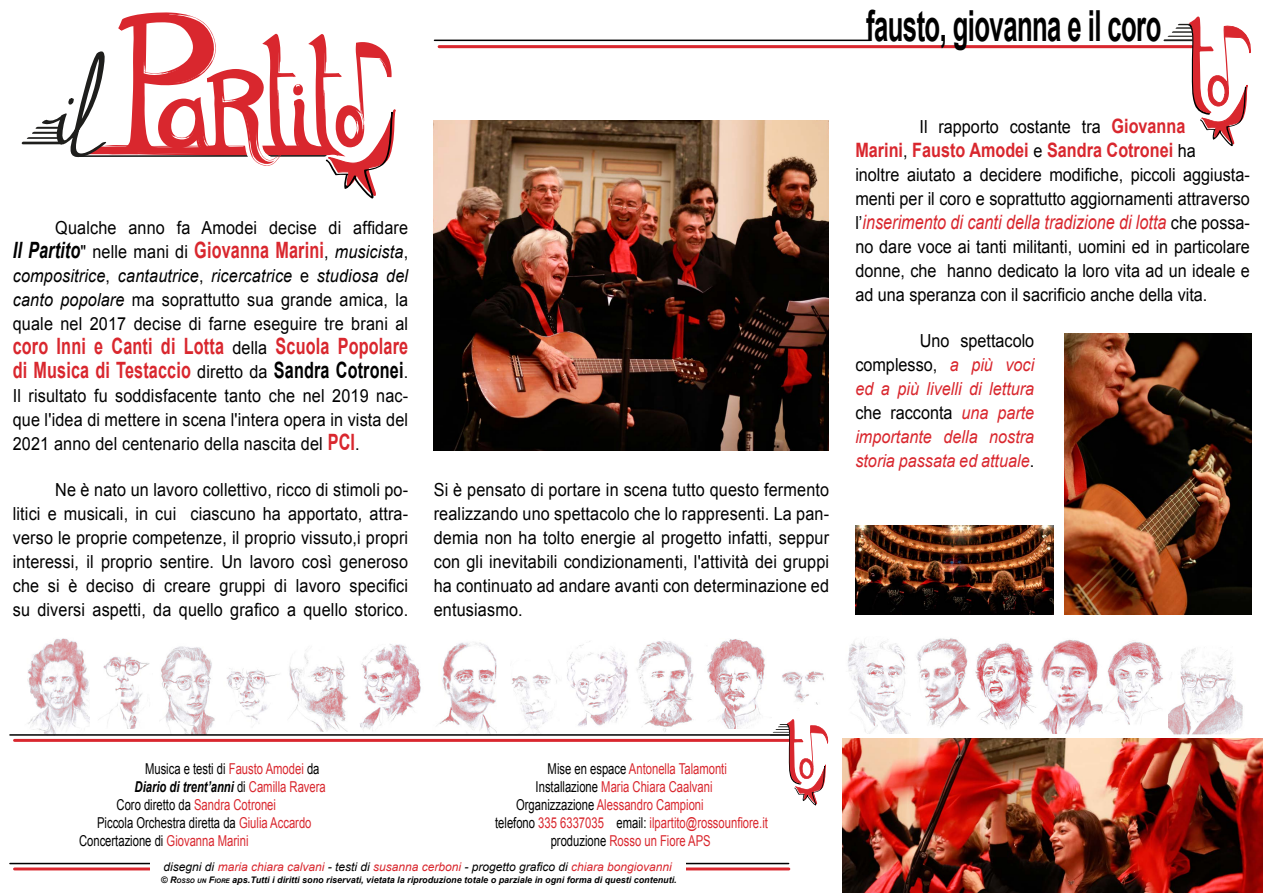
<style>
.page{position:relative;width:1263px;height:893px;background:#fff}
.page>*{position:absolute;margin:0;border:0;box-sizing:border-box;transform-origin:0 0}
.t1{font:700 42.9px "Arial";letter-spacing:-.025em;color:#000;scale:.6 1}
.t2{font:700 22.5px/24px "Arial";letter-spacing:.01em;color:#d9272e;scale:.72 1}
.t3{font:italic 19.8px "Arial";color:#d9272e;scale:.82 1}
.t4{font:700 19.8px "Arial";color:#d9272e;scale:.82 1}
.t5{font:18px/24px "Arial";letter-spacing:.01em;color:#000;text-align:justify;scale:.9 1}
.t6{font:italic 18px/24px "Arial";color:#d9272e;text-align:justify;scale:.9 1}
.t7{font:15px "Arial";color:#d9272e;scale:.75 1}
.t8{font:15px "Arial";color:#000;scale:.75 1}
.t9{font:italic 700 15px "Arial";color:#000;scale:.75 1}
.t10{font:italic 12px "Arial";color:#d9272e}
.t11{font:italic 700 9px "Arial";color:#000}
.s1{font-weight:700;font-style:italic;font-size:22.5px}
.s2{font-weight:700;font-size:22.5px;color:#d9272e}
.s3{font-style:italic}
.s4{font-weight:400;font-size:18px;color:#000}
.s5{color:#000}
.s6{font-weight:700;font-size:19.8px;color:#d9272e}
.s7{font-style:normal;font-size:18px;color:#000}
.s8{font-style:normal;color:#000}
.s9{color:#d9272e}
.s10{font-weight:400;font-style:normal}
.s11{font-weight:400;font-style:normal;color:#d9272e}
.s12{font-size:6.3px}
</style>
<div class="page">
<hr style="left:10px;top:863px;width:779px;height:1px;background:#000">
<hr style="left:15px;top:867px;width:774px;height:3px;background:#d9272e">
<hr style="left:434px;top:40px;width:436px;height:1px;background:#000">
<hr style="left:439px;top:45px;width:753px;height:3px;background:#d9272e">
<svg style="left:1163px;top:16px;width:88px;height:130px"></svg>
<img style="left:842px;top:738px;width:421px;height:155px">
<img style="left:434px;top:120px;width:394px;height:331px">
<img style="left:1064px;top:334px;width:187px;height:280px">
<svg style="left:21px;top:12px;width:374px;height:187px"></svg>
<img style="left:855px;top:525px;width:198px;height:89px">
<div style="left:150px;top:860px;width:536px;height:13px;background:#fff"></div>
<svg style="left:27px;top:639px;width:1216px;height:95px"></svg>
<hr style="left:10px;top:734px;width:779px;height:2px;background:#000">
<hr style="left:15px;top:739px;width:774px;height:3px;background:#d9272e">
<svg style="left:770px;top:718px;width:59px;height:87px"></svg>
<h1 class="t1" style="left:866px;top:-3px;width:494px">fausto, giovanna e il coro</h1>
<p class="t5" style="left:13px;top:216px;width:441px;text-indent:43px">Qualche anno fa Amodei decise di affidare <span class="s1">Il Partito</span>" nelle mani di <span class="s2">Giovanna Marini</span>, <span class="s3">musicista</span>, <span class="s3">compositrice</span>, <span class="s3">cantautrice</span>, <span class="s3">ricercatrice</span> e <span class="s3">studiosa del canto popolare</span> ma soprattutto sua grande amica, la quale nel 2017 decise di farne eseguire tre brani al</p>
<p class="t2" style="left:13px;top:335px;width:551px">coro Inni e Canti di Lotta <span class="s4">della</span> Scuola Popolare di Musica di Testaccio <span class="s4">diretto da</span> <span class="s5">Sandra Cotronei</span><span class="s4">.</span></p>
<p class="t5" style="left:13px;top:384px;width:441px">Il risultato fu soddisfacente tanto che nel 2019 nac&shy;que l'idea di mettere in scena l'intera opera in vista del 2021 anno del centenario della nascita del <span class="s2">PCI</span>.</p>
<p class="t5" style="left:13px;top:477px;width:441px;text-indent:43px">Ne è nato un lavoro collettivo, ricco di stimoli po&shy;litici e musicali, in cui ciascuno ha apportato, attra&shy;verso le proprie competenze, il proprio vissuto,i propri interessi, il proprio sentire. Un lavoro così generoso che si è deciso di creare gruppi di lavoro specifici su diversi aspetti, da quello grafico a quello storico.</p>
<p class="t5" style="left:434px;top:478px;width:441px">Si è pensato di portare in scena tutto questo fermento realizzando uno spettacolo che lo rappresenti. La pan&shy;demia non ha tolto energie al progetto infatti, seppur con gli inevitabili condizionamenti, l'attività dei gruppi ha continuato ad andare avanti con determinazione ed entusiasmo.</p>
<p class="t5" style="left:919px;top:115px;width:297px">Il rapporto costante tra <span class="s6">Giovanna</span></p>
<p class="t4" style="left:855px;top:137px;width:417px">Marini<span class="s4">,</span> Fausto Amodei <span class="s4">e</span> Sandra Cotronei <span class="s4">ha</span></p>
<p class="t5" style="left:855px;top:163px;width:440px">inoltre aiutato a decidere modifiche, piccoli aggiusta&shy;menti per il coro e soprattutto aggiornamenti attraverso</p>
<p class="t3" style="left:855px;top:210px;width:483px"><span class="s7">l’</span>inserimento di canti della tradizione di lotta <span class="s7">che possa-</span></p>
<p class="t5" style="left:855px;top:235px;width:440px">no dare voce ai tanti militanti, uomini ed in particolare donne, che hanno dedicato la loro vita ad un ideale e ad una speranza con il sacrificio anche della vita.</p>
<p class="t6" style="left:855px;top:329px;width:200px;text-indent:64px"><span class="s8">Uno spettacolo complesso,</span> a più voci ed a più livelli di lettura <span class="s8">che racconta</span> una parte importante della nostra storia passata ed attuale<span class="s8">.</span></p>
<p class="t8" style="left:145px;top:759px;width:234px">Musica e testi di <span class="s9">Fausto Amodei</span> da</p>
<p class="t9" style="left:135px;top:777px;width:257px">Diario di trent’anni <span class="s10">di</span> <span class="s11">Camilla Ravera</span></p>
<p class="t7" style="left:117px;top:795px;width:214px"><span class="s5">Coro diretto da</span> Sandra Cotronei</p>
<p class="t8" style="left:97px;top:813px;width:287px">Piccola Orchestra diretta da <span class="s9">Giulia Accardo</span></p>
<p class="t8" style="left:79px;top:831px;width:227px">Concertazione di <span class="s9">Giovanna Marini</span></p>
<p class="t7" style="left:548px;top:759px;width:241px"><span class="s5">Mise en espace</span> Antonella Talamonti</p>
<p class="t7" style="left:536px;top:777px;width:237px"><span class="s5">Installazione</span> Maria Chiara Caalvani</p>
<p class="t7" style="left:516px;top:795px;width:252px"><span class="s5">Organizzazione</span> Alessandro Campioni</p>
<p class="t7" style="left:495px;top:813px;width:365px"><span class="s5">telefono</span> 335 6337035 <span class="s5">email:</span> ilpartito@rossounfiore.it</p>
<p class="t7" style="left:551px;top:831px;width:215px"><span class="s5">produzione</span> Rosso un Fiore APS</p>
<p class="t10" style="left:164px;top:859px;width:510px"><span class="s5">disegni di</span> maria chiara calvani <span class="s5">- testi di</span> susanna cerboni <span class="s5">- progetto grafico di</span> chiara bongiovanni</p>
<p class="t11" style="left:161px;top:873px;width:517px">© R<span class="s12">OSSO UN</span> F<span class="s12">IORE</span> aps.Tutti i diritti sono riservati, vietata la riproduzione totale o parziale in ogni forma di questi contenuti.</p>
</div>
